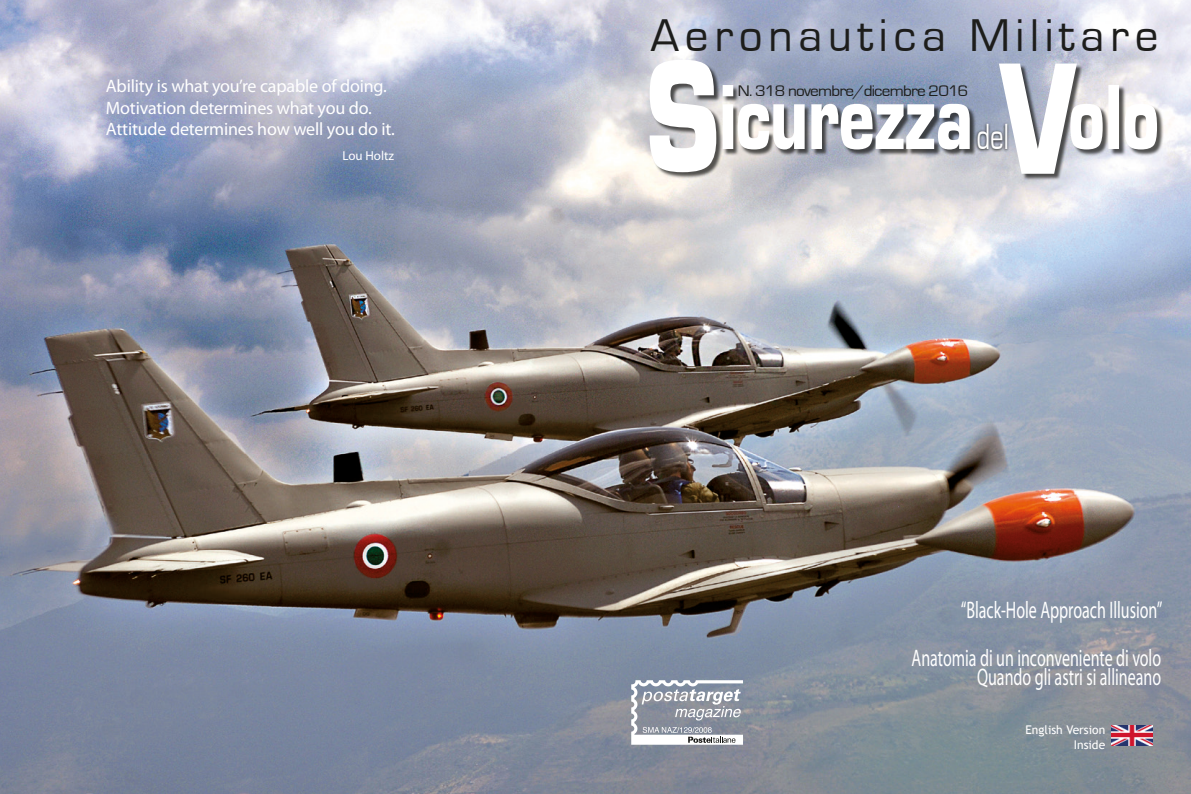
<style>
.page{position:relative;width:1191px;height:794px;background:#fff}
.page>*{position:absolute;margin:0;border:0;box-sizing:border-box;transform-origin:0 0}
.t1{font:700 85.4px "Eurostile";color:#fff;scale:.72 1}
.t2{font:47.2px "Eurostile";letter-spacing:.12em;color:#1d1d1b}
.t3{font:37.5px "Eurostile";color:#fff;scale:.72 1}
.t4{font:24px/19.2px "Myriad Pro";color:#fff;text-align:right;scale:.67 1}
.t5{font:18px/21.6px "Myriad Pro";letter-spacing:-.01em;color:#fff}
.t6{font:15.8px "Eurostile";letter-spacing:-.045em;color:#1d1d1b;scale:1.09 1}
.t7{font:13px "Myriad Pro";color:#fff}
.t8{font:12px/14.4px "Trebuchet MS";color:#fff;text-align:right}
.s1{font-size:146.9px}
</style>
<div class="page">
<img style="left:0;top:0;width:1191px;height:794px">
<svg style="left:631px;top:680px;width:112px;height:64px"></svg>
<div style="left:650px;top:61px;width:73px;height:118px;background:#1d1d1b;opacity:.75"></div>
<div style="left:723px;top:86px;width:253px;height:70px;background:#1d1d1b;opacity:.75"></div>
<svg style="left:975px;top:122px;width:25px;height:30px"></svg>
<div style="left:1000px;top:65px;width:83px;height:115px;background:#1d1d1b;opacity:.75"></div>
<div style="left:1071px;top:86px;width:93px;height:70px;background:#1d1d1b;opacity:.75"></div>
<img style="left:1111px;top:726px;width:41px;height:20px">
<p class="t5" style="left:106px;top:75px;width:290px">Ability is what you’re capable of doing.<br>Motivation determines what you do.<br>Attitude determines how well you do it.</p>
<p class="t7" style="left:342px;top:148px;width:53px">Lou Holtz</p>
<p class="t2" style="left:650px;top:10px;width:509px">Aeronautica Militare</p>
<p class="t1" style="left:645px;top:64px;width:714px"><span class="s1">S</span>icurezza <span class="s1">V</span>olo</p>
<p class="t6" style="left:738px;top:83px;width:213px">N. 318 novembre/dicembre 2016</p>
<p class="t3" style="left:976px;top:117px;width:46px">del</p>
<p class="t4" style="left:960px;top:599px;width:303px">“Black-Hole Approach Illusion”</p>
<p class="t4" style="left:911px;top:647px;width:374px">Anatomia di un inconveniente di volo<br>Quando gli astri si allineano</p>
<p class="t8" style="left:1025px;top:723px;width:81px">English Version<br>Inside</p>
</div>
